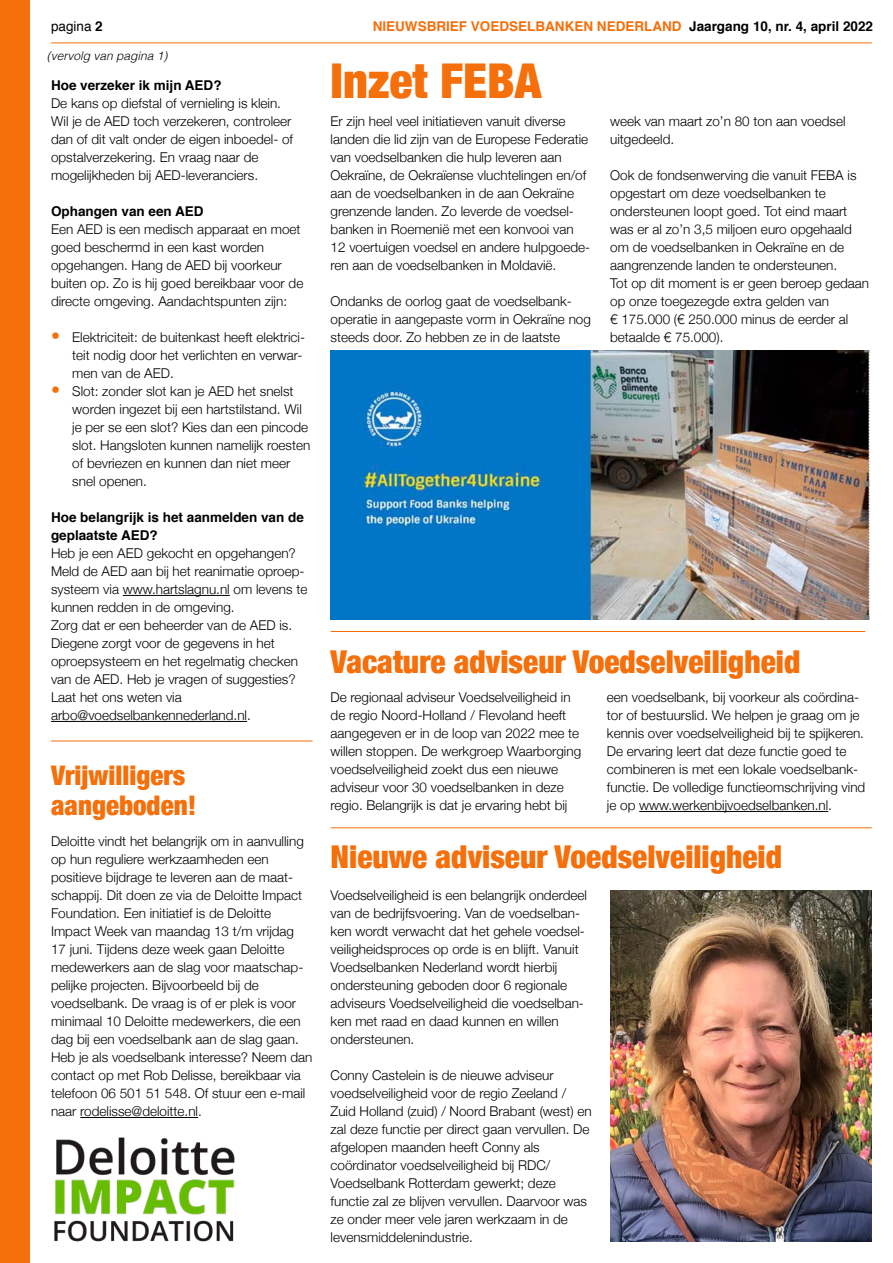
<style>
.page{position:relative;width:893px;height:1263px;background:#fff}
.page>*{position:absolute;margin:0;border:0;box-sizing:border-box;transform-origin:0 0}
.t1{font:900 condensed 48px "Helvetica Neue";color:#f56f0b}
.t2{font:900 condensed 31.5px "Helvetica Neue";color:#f56f0b}
.t3{font:900 condensed 27px/30px "Helvetica Neue";color:#f56f0b}
.t4{font:300 13.5px/18px "Helvetica Neue";color:#000}
.t5{font:700 13.5px/18px "Helvetica";color:#000}
.t6{font:700 13.5px "Helvetica";color:#f56f0b}
.t7{font:13.5px "Helvetica";color:#000}
.t8{font:italic 300 12px "Helvetica";color:#000}
.s1{font-weight:700}
.s2{color:#000}
.s3{font-size:18px;color:#f56f0b}
</style>
<div class="page">
<hr style="left:51px;top:43px;width:821px;height:1px;background:#f56f0b">
<div style="left:0;top:0;width:30px;height:1263px;background:#f56f0b"></div>
<hr style="left:123px;top:595px;width:107px;height:1px;background:#000">
<hr style="left:51px;top:721px;width:196px;height:1px;background:#000">
<hr style="left:51px;top:741px;width:262px;height:1px;background:#f56f0b">
<hr style="left:80px;top:1117px;width:118px;height:1px;background:#000">
<img style="left:54px;top:1137px;width:181px;height:105px">
<img style="left:331px;top:351px;width:540px;height:268px">
<hr style="left:331px;top:631px;width:534px;height:1px;background:#f56f0b">
<hr style="left:639px;top:811px;width:189px;height:1px;background:#000">
<img style="left:610px;top:891px;width:262px;height:351px">
<hr style="left:331px;top:827px;width:541px;height:1px;background:#f56f0b">
<p class="t7" style="left:51px;top:16px;width:53px">pagina <span class="s1">2</span></p>
<p class="t6" style="left:373px;top:16px;width:502px">NIEUWSBRIEF VOEDSELBANKEN NEDERLAND <span class="s2">Jaargang 10, nr. 4, april 2022</span></p>
<p class="t8" style="left:47px;top:46px;width:122px">(vervolg van pagina 1)</p>
<p class="t5" style="left:51px;top:76px;width:172px">Hoe verzeker ik mijn AED?</p>
<p class="t4" style="left:51px;top:93px;width:244px">De kans op diefstal of vernieling is klein.<br>Wil je de AED toch verzekeren, controleer dan of dit valt onder de eigen inboedel- of opstalverzekering. En vraag naar de mogelijkheden bij AED-leveranciers.</p>
<p class="t5" style="left:51px;top:202px;width:154px">Ophangen van een AED</p>
<p class="t4" style="left:51px;top:219px;width:254px">Een AED is een medisch apparaat en moet goed beschermd in een kast worden opgehangen. Hang de AED bij voorkeur buiten op. Zo is hij goed bereikbaar voor de directe omgeving. Aandachtspunten zijn:</p>
<p class="t4" style="left:72px;top:327px;width:234px;text-indent:-21px"><span class="s3">•</span> Elektriciteit: de buitenkast heeft elektrici&shy;teit nodig door het verlichten en verwar&shy;men van de AED.</p>
<p class="t4" style="left:72px;top:381px;width:240px;text-indent:-21px"><span class="s3">•</span> Slot: zonder slot kan je AED het snelst worden ingezet bij een hartstilstand. Wil je per se een slot? Kies dan een pincode slot. Hangsloten kunnen namelijk roesten of bevriezen en kunnen dan niet meer snel openen.</p>
<p class="t5" style="left:51px;top:508px;width:254px">Hoe belangrijk is het aanmelden van de geplaatste AED?</p>
<p class="t4" style="left:51px;top:543px;width:258px">Heb je een AED gekocht en opgehangen?<br>Meld de AED aan bij het reanimatie oproep&shy;systeem via www.hartslagnu.nl om levens te kunnen redden in de omgeving.<br>Zorg dat er een beheerder van de AED is.<br>Diegene zorgt voor de gegevens in het oproepsysteem en het regelmatig checken van de AED. Heb je vragen of suggesties?<br>Laat het ons weten via arbo@voedselbankennederland.nl.</p>
<h1 class="t1" style="left:331px;top:41px;width:212px">Inzet FEBA</h1>
<p class="t4" style="left:331px;top:111px;width:261px">Er zijn heel veel initiatieven vanuit diverse landen die lid zijn van de Europese Federatie van voedselbanken die hulp leveren aan Oekraïne, de Oekraïense vluchtelingen en/of aan de voedselbanken in de aan Oekraïne grenzende landen. Zo leverde de voedsel&shy;banken in Roemenië met een konvooi van 12 voertuigen voedsel en andere hulpgoede&shy;ren aan de voedselbanken in Moldavië.</p>
<p class="t4" style="left:331px;top:291px;width:262px">Ondanks de oorlog gaat de voedselbank&shy;operatie in aangepaste vorm in Oekraïne nog steeds door. Zo hebben ze in de laatste</p>
<p class="t4" style="left:610px;top:111px;width:237px">week van maart zo’n 80 ton aan voedsel uitgedeeld.</p>
<p class="t4" style="left:610px;top:165px;width:260px">Ook de fondsenwerving die vanuit FEBA is opgestart om deze voedselbanken te ondersteunen loopt goed. Tot eind maart was er al zo’n 3,5 miljoen euro opgehaald om de voedselbanken in Oekraïne en de aangrenzende landen te ondersteunen.<br>Tot op dit moment is er geen beroep gedaan op onze toegezegde extra gelden van<br>€ 175.000 (€ 250.000 minus de eerder al betaalde € 75.000).</p>
<h2 class="t2" style="left:331px;top:636px;width:471px">Vacature adviseur Voedselveiligheid</h2>
<p class="t4" style="left:331px;top:687px;width:252px">De regionaal adviseur Voedselveiligheid in de regio Noord-Holland / Flevoland heeft aangegeven er in de loop van 2022 mee te willen stoppen. De werkgroep Waarborging voedselveiligheid zoekt dus een nieuwe adviseur voor 30 voedselbanken in deze regio. Belangrijk is dat je ervaring hebt bij</p>
<p class="t4" style="left:607px;top:687px;width:260px">een voedselbank, bij voorkeur als coördina&shy;tor of bestuurslid. We helpen je graag om je kennis over voedselveiligheid bij te spijkeren.<br>De ervaring leert dat deze functie goed te combineren is met een lokale voedselbank&shy;functie. De volledige functieomschrijving vind je op www.werkenbijvoedselbanken.nl.</p>
<h2 class="t2" style="left:331px;top:831px;width:453px">Nieuwe adviseur Voedselveiligheid</h2>
<p class="t4" style="left:331px;top:885px;width:258px">Voedselveiligheid is een belangrijk onderdeel van de bedrijfsvoering. Van de voedselban&shy;ken wordt verwacht dat het gehele voedsel&shy;veiligheidsproces op orde is en blijft. Vanuit Voedselbanken Nederland wordt hierbij ondersteuning geboden door 6 regionale adviseurs Voedselveiligheid die voedselban&shy;ken met raad en daad kunnen en willen ondersteunen.</p>
<p class="t4" style="left:331px;top:1065px;width:263px">Conny Castelein is de nieuwe adviseur voedselveiligheid voor de regio Zeeland / Zuid Holland (zuid) / Noord Brabant (west) en zal deze functie per direct gaan vervullen. De afgelopen maanden heeft Conny als coördinator voedselveiligheid bij RDC/ Voedselbank Rotterdam gewerkt; deze functie zal ze blijven vervullen. Daarvoor was ze onder meer vele jaren werkzaam in de levensmiddelenindustrie.</p>
<h3 class="t3" style="left:51px;top:759px;width:147px">Vrijwilligers aangeboden!</h3>
<p class="t4" style="left:51px;top:831px;width:263px">Deloitte vindt het belangrijk om in aanvulling op hun reguliere werkzaamheden een positieve bijdrage te leveren aan de maat&shy;schappij. Dit doen ze via de Deloitte Impact Foundation. Een initiatief is de Deloitte Impact Week van maandag 13 t/m vrijdag 17 juni. Tijdens deze week gaan Deloitte medewerkers aan de slag voor maatschap&shy;pelijke projecten. Bijvoorbeeld bij de voedselbank. De vraag is of er plek is voor minimaal 10 Deloitte medewerkers, die een dag bij een voedselbank aan de slag gaan.<br>Heb je als voedselbank interesse? Neem dan contact op met Rob Delisse, bereikbaar via telefoon 06 501 51 548. Of stuur een e-mail naar rodelisse@deloitte.nl.</p>
</div>
